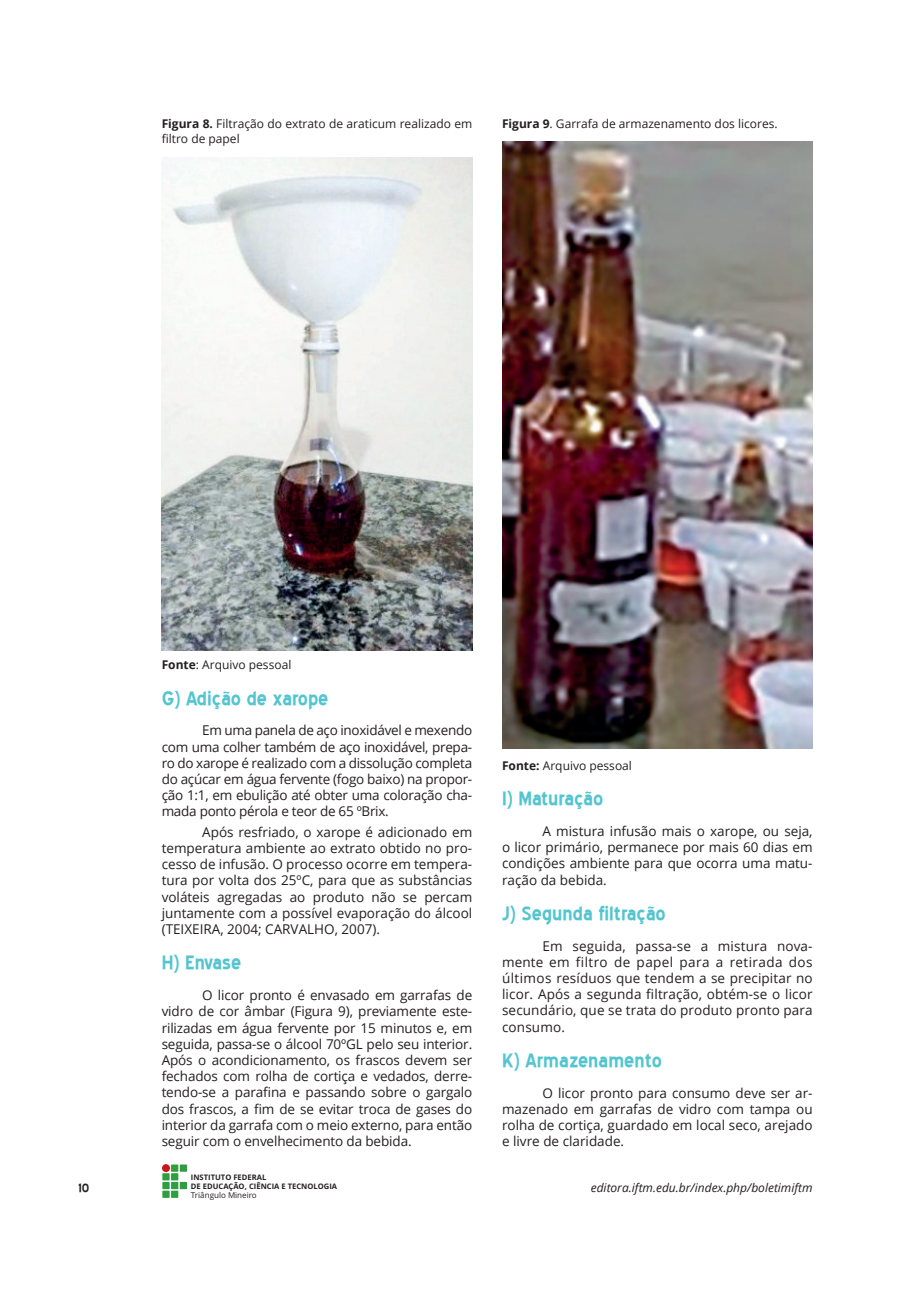
<style>
.page{position:relative;width:919px;height:1289px;background:#fff}
.page>*{position:absolute;margin:0;border:0;box-sizing:border-box;transform-origin:0 0}
.Subítulo_simples{font:700 24px "Blue Highway";color:#54c5cf}
.Numeração{font:700 15px "Blue Highway";color:#231f20}
.Corpo_do_texto{font:13.5px/16.2px "Open Sans";color:#231f20;text-align:justify}
.Legendas{font:12px/14.4px "Open Sans";color:#231f20}
.t1{font:italic 12px "Open Sans";color:#231f20}
.t2{font:7.95px "Open Sans";color:#231f20}
.t3{font:700 7.65px/8.7px "Open Sans";color:#231f20}
.s1{font-weight:700}
</style>
<div class="page">
<div style="left:171px;top:1164px;width:7px;height:7px;background:#2f9e40"></div>
<div style="left:180px;top:1164px;width:7px;height:7px;background:#2f9e40"></div>
<div style="left:180px;top:1181px;width:7px;height:8px;background:#2f9e40"></div>
<div style="left:162px;top:1173px;width:8px;height:7px;background:#2f9e40"></div>
<div style="left:171px;top:1173px;width:7px;height:7px;background:#2f9e40"></div>
<div style="left:162px;top:1181px;width:8px;height:8px;background:#2f9e40"></div>
<div style="left:171px;top:1181px;width:7px;height:8px;background:#2f9e40"></div>
<div style="left:162px;top:1190px;width:8px;height:7px;background:#2f9e40"></div>
<div style="left:171px;top:1190px;width:7px;height:7px;background:#2f9e40"></div>
<div style="left:162px;top:1164px;width:8px;height:8px;background:#cd151d;border-radius:50%"></div>
<img style="left:162px;top:157px;width:310px;height:494px">
<img style="left:502px;top:141px;width:310px;height:607px">
<p class="Legendas" style="left:162px;top:116px;width:312px"><span class="s1">Figura 8.</span> Filtração do extrato de araticum realizado em filtro de papel</p>
<p class="Legendas" style="left:502px;top:116px;width:277px"><span class="s1">Figura 9</span>. Garrafa de armazenamento dos licores.</p>
<p class="Legendas" style="left:162px;top:657px;width:131px"><span class="s1">Fonte</span>: Arquivo pessoal</p>
<p class="Subítulo_simples" style="left:162px;top:687px;width:168px">G) Adição de xarope</p>
<p class="Corpo_do_texto" style="left:162px;top:722px;width:312px;text-indent:40px">Em uma panela de aço inoxidável e mexendo com uma colher também de aço inoxidável, prepa&shy;ro do xarope é realizado com a dissolução completa do açúcar em água fervente (fogo baixo) na propor&shy;ção 1:1, em ebulição até obter uma coloração cha&shy;mada ponto pérola e teor de 65 ºBrix.</p>
<p class="Corpo_do_texto" style="left:162px;top:823px;width:312px;text-indent:40px">Após resfriado, o xarope é adicionado em temperatura ambiente ao extrato obtido no pro&shy;cesso de infusão. O processo ocorre em tempera&shy;tura por volta dos 25ºC, para que as substâncias voláteis agregadas ao produto não se percam juntamente com a possível evaporação do álcool (TEIXEIRA, 2004; CARVALHO, 2007).</p>
<p class="Subítulo_simples" style="left:162px;top:951px;width:81px">H) Envase</p>
<p class="Corpo_do_texto" style="left:162px;top:986px;width:312px;text-indent:40px">O licor pronto é envasado em garrafas de vidro de cor âmbar (Figura 9), previamente este&shy;rilizadas em água fervente por 15 minutos e, em seguida, passa-se o álcool 70ºGL pelo seu interior.<br>Após o acondicionamento, os frascos devem ser fechados com rolha de cortiça e vedados, derre&shy;tendo-se a parafina e passando sobre o gargalo dos frascos, a fim de se evitar troca de gases do interior da garrafa com o meio externo, para então seguir com o envelhecimento da bebida.</p>
<p class="Numeração" style="left:78px;top:1180px;width:12px">10</p>
<p class="t3" style="left:191px;top:1173px;width:148px">INSTITUTO FEDERAL<br>DE EDUCAÇÃO, CIÊNCIA E TECNOLOGIA</p>
<p class="t2" style="left:191px;top:1191px;width:67px">Triângulo Mineiro</p>
<p class="Legendas" style="left:502px;top:758px;width:131px"><span class="s1">Fonte:</span> Arquivo pessoal</p>
<p class="Subítulo_simples" style="left:502px;top:787px;width:103px">I) Maturação</p>
<p class="Corpo_do_texto" style="left:502px;top:822px;width:312px;text-indent:40px">A mistura infusão mais o xarope, ou seja, o licor primário, permanece por mais 60 dias em condições ambiente para que ocorra uma matu&shy;ração da bebida.</p>
<p class="Subítulo_simples" style="left:502px;top:902px;width:165px">J) Segunda filtração</p>
<p class="Corpo_do_texto" style="left:502px;top:937px;width:312px;text-indent:40px">Em seguida, passa-se a mistura nova&shy;mente em filtro de papel para a retirada dos últimos resíduos que tendem a se precipitar no licor. Após a segunda filtração, obtém-se o licor secundário, que se trata do produto pronto para consumo.</p>
<p class="Subítulo_simples" style="left:502px;top:1049px;width:161px">K) Armazenamento</p>
<p class="Corpo_do_texto" style="left:502px;top:1084px;width:312px;text-indent:40px">O licor pronto para consumo deve ser ar&shy;mazenado em garrafas de vidro com tampa ou rolha de cortiça, guardado em local seco, arejado e livre de claridade.</p>
<p class="t1" style="left:590px;top:1179px;width:223px">editora.iftm.edu.br/index.php/boletimiftm</p>
</div>
